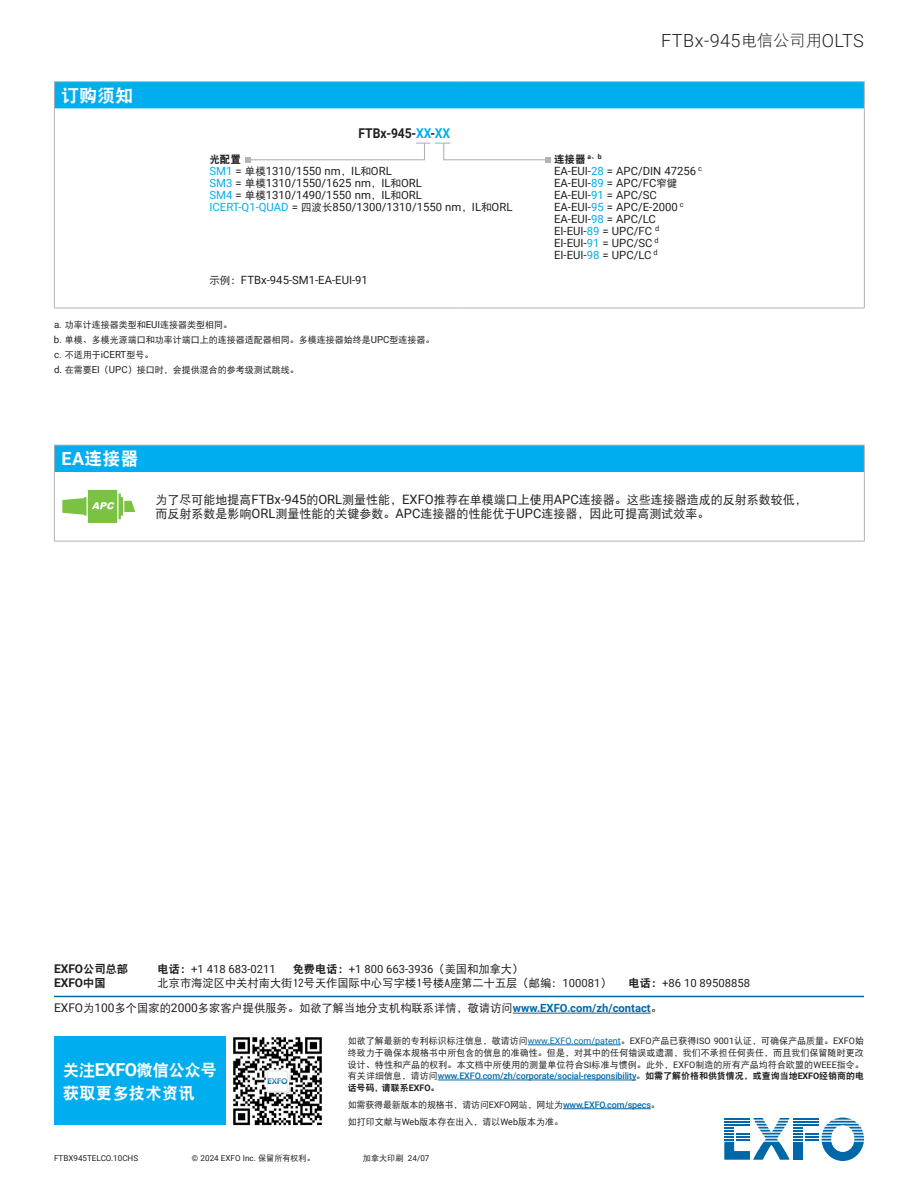
<style>
.page{position:relative;width:918px;height:1188px;background:#fff}
.page>*{position:absolute;margin:0;border:0;box-sizing:border-box;transform-origin:0 0}
.t1{font:300 18.15px "Roboto";letter-spacing:.025em;color:#231f20}
.t2{font:18px "DF Hei W9";color:#fff}
.t3{font:16.5px/22.5px "DF Hei W9";color:#fff}
.t4{font:700 13.5px "Roboto";letter-spacing:-.01em;color:#231f20;scale:.9 1}
.t5{font:12px/14.2px "DF Hei W5";color:#231f20}
.t6{font:700 12px "Roboto";color:#231f20}
.t7{font:11.4px/12px "Roboto";color:#231f20}
.t8{font:11.25px "DF Hei W5";color:#231f20}
.t9{font:11.25px "Roboto";color:#231f20}
.t10{font:10.5px "DF Hei W9";color:#231f20}
.t11{font:9.75px "Roboto";color:#231f20}
.t12{font:9px/11.7px "DF Hei W5";color:#231f20;text-align:justify}
.t13{font:500 9px "Roboto";letter-spacing:-.01em;color:#0068a9}
.t14{font:9px/17.1px "DF Hei W5";letter-spacing:-.02em;color:#231f20}
.t15{font:9px "DF Hei W9";letter-spacing:-.01em;color:#231f20}
.t16{font:8.1px "Roboto";color:#231f20}
.t17{font:8.1px "DF Hei W5";color:#231f20}
.s1{color:#00aeef}
.s2{font-family:"DF Hei W5";font-size:10.5px}
.s3{font-family:"Roboto";font-size:9.75px}
.s4{font-family:"DF Hei W5";font-size:9px}
.s5{font-family:"Roboto";font-weight:700}
.s6{font-family:"DF Hei W3";font-weight:400;font-size:15.75px}
.s7{font-family:"Roboto";font-size:12.9px}
.s8{font-family:"DF Hei W9";font-weight:400;font-size:11.25px}
.s9{font-family:"DF Hei W9"}
.s10{font-family:"DF Hei W5"}
.s11{font-family:"Roboto"}
.s12{font-family:"Roboto";font-size:12px}
.s13{font-family:"Roboto";font-weight:700;color:#0068a9}
.s14{font-family:"Roboto";font-weight:700;font-size:18px}
.s15{font-family:"Roboto";color:#0068a9}
.s16{font-family:"DF Hei W5";font-weight:400;color:#231f20}
.s17{font-family:"DF Hei W9";font-weight:400;color:#231f20}
.s18{font-weight:700;color:#231f20}
.s19{font-family:"Roboto";font-weight:500;color:#0068a9}
</style>
<div class="page">
<svg style="left:724px;top:1118px;width:140px;height:43px"></svg>
<hr style="left:724px;top:1124px;width:26px;height:2px;background:#0068a9">
<hr style="left:528px;top:1045px;width:93px;height:1px;background:#0068a9">
<hr style="left:438px;top:1080px;width:198px;height:1px;background:#0068a9">
<hr style="left:563px;top:1108px;width:88px;height:1px;background:#0068a9">
<div style="left:54px;top:1037px;width:172px;height:88px;background:#00aeef"></div>
<img style="left:233px;top:1037px;width:89px;height:89px">
<hr style="left:54px;top:996px;width:810px;height:1px;background:#0068a9">
<hr style="left:513px;top:1013px;width:138px;height:1px;background:#0068a9">
<div style="left:54px;top:82px;width:810px;height:26px;background:#00aeef"></div>
<svg style="left:55px;top:108px;width:809px;height:200px"></svg>
<hr style="left:54px;top:81px;width:405px;height:1px;background:#b2b3b7">
<svg style="left:54px;top:82px;width:1px;height:26px"></svg>
<hr style="left:459px;top:81px;width:406px;height:1px;background:#b2b3b7">
<svg style="left:864px;top:82px;width:1px;height:26px"></svg>
<hr style="left:54px;top:108px;width:1px;height:200px;background:#b2b3b7">
<hr style="left:864px;top:108px;width:1px;height:200px;background:#b2b3b7">
<hr style="left:54px;top:308px;width:405px;height:1px;background:#b2b3b7">
<hr style="left:459px;top:308px;width:406px;height:1px;background:#b2b3b7">
<svg style="left:245px;top:142px;width:306px;height:20px"></svg>
<div style="left:54px;top:445px;width:810px;height:27px;background:#00aeef"></div>
<svg style="left:55px;top:540px;width:809px;height:1px"></svg>
<hr style="left:54px;top:445px;width:95px;height:1px;background:#b2b3b7">
<svg style="left:54px;top:445px;width:1px;height:27px"></svg>
<hr style="left:149px;top:445px;width:716px;height:1px;background:#b2b3b7">
<svg style="left:864px;top:445px;width:1px;height:27px"></svg>
<hr style="left:54px;top:472px;width:1px;height:69px;background:#b2b3b7">
<hr style="left:864px;top:472px;width:1px;height:69px;background:#b2b3b7">
<hr style="left:54px;top:541px;width:95px;height:1px;background:#b2b3b7">
<hr style="left:149px;top:541px;width:716px;height:1px;background:#b2b3b7">
<svg style="left:62px;top:489px;width:74px;height:34px"></svg>
<h2 class="t2" style="left:61px;top:86px;width:73px">订购须知</h2>
<p class="t4" style="left:359px;top:124px;width:103px">FTBx-945-<span class="s1">XX</span>-<span class="s1">XX</span></p>
<p class="t10" style="left:209px;top:154px;width:33px">光配置</p>
<p class="t7" style="left:209px;top:164px;width:305px"><span class="s1">SM1</span> = <span class="s2">单模</span>1310/1550 nm<span class="s2">，</span>IL<span class="s2">和</span>ORL<br><span class="s1">SM3</span> = <span class="s2">单模</span>1310/1550/1625 nm<span class="s2">，</span>IL<span class="s2">和</span>ORL<br><span class="s1">SM4</span> = <span class="s2">单模</span>1310/1490/1550 nm<span class="s2">，</span>IL<span class="s2">和</span>ORL<br><span class="s1">ICERT-Q1-QUAD</span> = <span class="s2">四波长</span>850/1300/1310/1550 nm<span class="s2">，</span>IL<span class="s2">和</span>ORL</p>
<p class="t7" style="left:209px;top:274px;width:160px"><span class="s2">示例：</span>FTBx-945-SM1-EA-EUI-91</p>
<p class="t12" style="left:54px;top:317px;width:382px;line-height:15.1px"><span class="s3">a.</span> 功率计连接器类型和<span class="s3">EUI</span>连接器类型相同。<br><span class="s3">b.</span> 单模、多模光源端口和功率计端口上的连接器适配器相同。多模连接器始终是<span class="s3">UPC</span>型连接器。</p>
<p class="t11" style="left:54px;top:348px;width:101px">c. <span class="s4">不适用于</span>iCERT<span class="s4">型号。</span></p>
<p class="t12" style="left:54px;top:364px;width:246px"><span class="s3">d.</span> 在需要<span class="s3">EI</span>（<span class="s3">UPC</span>）接口时，会提供混合的参考级测试跳线。</p>
<h2 class="t2" style="left:61px;top:450px;width:79px"><span class="s5">EA</span>连接器</h2>
<h1 class="t1" style="left:661px;top:28px;width:204px">FTBx-945<span class="s6">电信公司用</span>OLTS</h1>
<p class="t10" style="left:554px;top:154px;width:49px">连接器 <sup>a</sup><sup>、</sup><sup>b</sup></p>
<p class="t7" style="left:554px;top:164px;width:150px">EA-EUI-<span class="s1">28</span> = APC/DIN 47256 <sup>c<br></sup>EA-EUI-<span class="s1">89</span> = APC/FC<span class="s2">窄键<br></span>EA-EUI-<span class="s1">91</span> = APC/SC<br>EA-EUI-<span class="s1">95</span> = APC/E-2000 <sup>c<br></sup>EA-EUI-<span class="s1">98</span> = APC/LC<br>EI-EUI-<span class="s1">89</span> = UPC/FC <sup>d<br></sup>EI-EUI-<span class="s1">91</span> = UPC/SC <sup>d<br></sup>EI-EUI-<span class="s1">98</span> = UPC/LC <sup>d</sup></p>
<p class="t5" style="left:156px;top:493px;width:653px">为了尽可能地提高<span class="s7">FTBx-945</span>的<span class="s7">ORL</span>测量性能，<span class="s7">EXFO</span>推荐在单模端口上使用<span class="s7">APC</span>连接器。这些连接器造成的反射系数较低，而反射系数是影响<span class="s7">ORL</span>测量性能的关键参数。<span class="s7">APC</span>连接器的性能优于<span class="s7">UPC</span>连接器，因此可提高测试效率。</p>
<p class="t6" style="left:54px;top:960px;width:76px">EXFO<span class="s8">公司总部</span></p>
<p class="t9" style="left:158px;top:961px;width:120px"><span class="s9">电话：</span>+1 418 683-0211</p>
<p class="t9" style="left:293px;top:961px;width:232px"><span class="s9">免费电话：</span>+1 800 663-3936<span class="s10">（美国和加拿大）</span></p>
<p class="t6" style="left:54px;top:974px;width:53px">EXFO<span class="s8">中国</span></p>
<p class="t8" style="left:158px;top:977px;width:456px">北京市海淀区中关村南大街12号天作国际中心写字楼1号楼A座第二十五层（邮编：<span class="s11">100081</span>）</p>
<p class="t9" style="left:629px;top:975px;width:123px"><span class="s9">电话：</span>+86 10 89508858</p>
<p class="t8" style="left:54px;top:1003px;width:609px"><span class="s12">EXFO</span>为<span class="s12">100</span>多个国家的<span class="s12">2000</span>多家客户提供服务。如欲了解当地分支机构联系详情，敬请访问<span class="s13">www.EXFO.com/zh/contact</span>。</p>
<h3 class="t3" style="left:63px;top:1059px;width:156px">关注<span class="s14">EXFO</span>微信公众号获取更多技术资讯</h3>
<p class="t12" style="left:348px;top:1035px;width:518px">如欲了解最新的专利标识标注信息，敬请访问<span class="s15">www.EXFO.com/patent</span>。<span class="s11">EXFO</span>产品已获得<span class="s11">ISO 9001</span>认证，可确保产品质量。<span class="s11">EXFO</span>始终致力于确保本规格书中所包含的信息的准确性。但是，对其中的任何错误或遗漏，我们不承担任何责任，而且我们保留随时更改设计、特性和产品的权利。本文档中所使用的测量单位符合<span class="s11">SI</span>标准与惯例。此外，<span class="s11">EXFO</span>制造的所有产品均符合欧盟的<span class="s11">WEEE</span>指令。</p>
<p class="t13" style="left:348px;top:1070px;width:518px"><span class="s16">有关详细信息，请访问</span>www.EXFO.com/zh/corporate/social-responsibility<span class="s16">。</span><span class="s17">如需了解价格和供货情况，或查询当地</span><span class="s18">EXFO</span><span class="s17">经销商的电</span></p>
<p class="t15" style="left:348px;top:1083px;width:93px">话号码，请联系<span class="s5">EXFO</span>。</p>
<p class="t14" style="left:348px;top:1096px;width:314px">如需获得最新版本的规格书，请访问<span class="s11">EXFO</span>网站，网址为<span class="s19">www.EXFO.com/specs</span>。如打印文献与<span class="s11">Web</span>版本存在出入，请以<span class="s11">Web</span>版本为准。</p>
<p class="t16" style="left:54px;top:1152px;width:86px">FTBX945TELCO.10CHS</p>
<p class="t16" style="left:192px;top:1152px;width:124px">© 2024 EXFO Inc. <span class="s10">保留所有权利。</span></p>
<p class="t17" style="left:363px;top:1154px;width:68px">加拿大印刷 <span class="s11">24/07</span></p>
</div>
